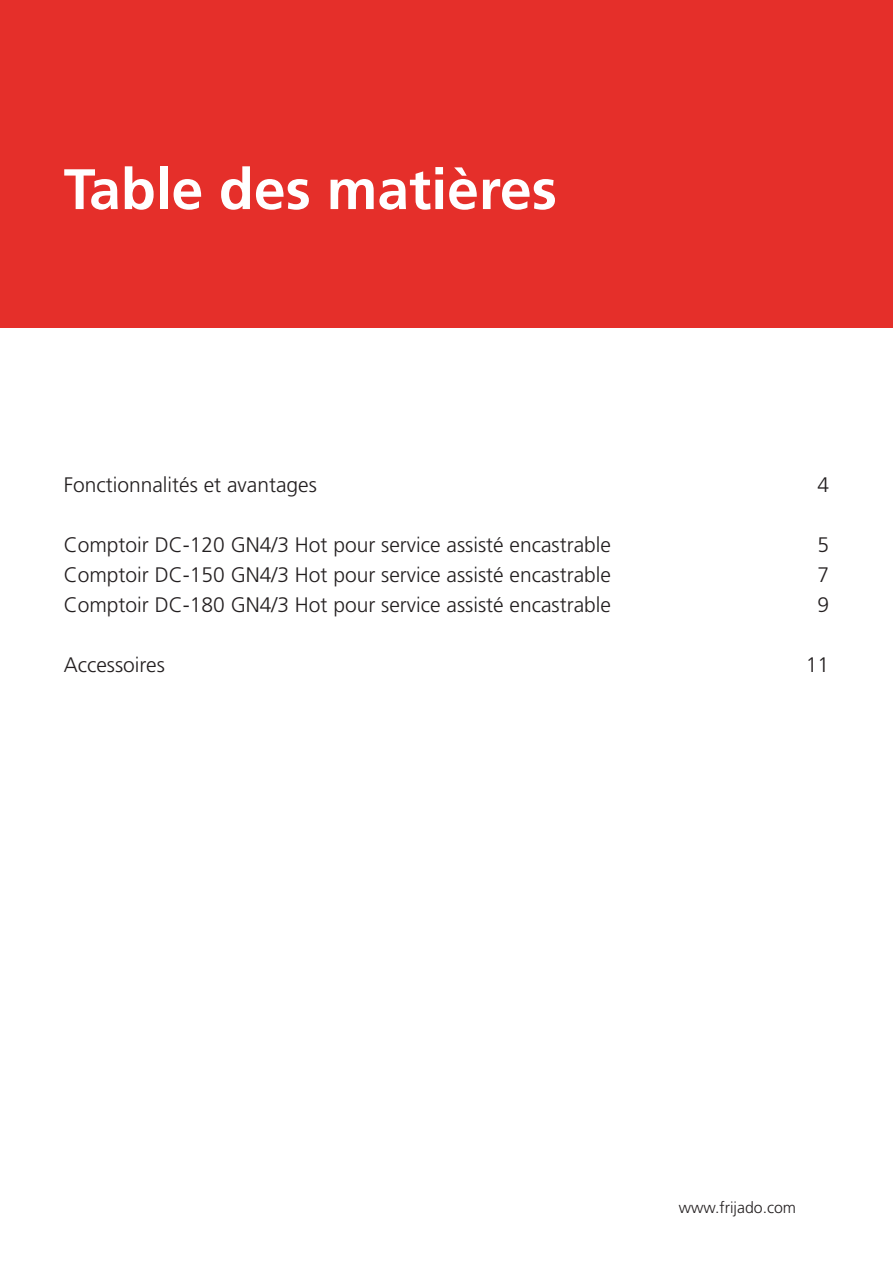
<style>
.page{position:relative;width:893px;height:1263px;background:#fff}
.page>*{position:absolute;margin:0;border:0;box-sizing:border-box;transform-origin:0 0}
.t1{font:700 57px "Frutiger LT Std";color:#fff}
.t2{font:300 21px "Frutiger LT Std";color:#231f20}
.t3{font:300 15.9px "Frutiger LT Std";color:#231f20}
</style>
<div class="page">
<div style="left:0;top:0;width:893px;height:327px;background:#e52f2a"></div>
<p class="t1" style="left:64px;top:156px;width:495px">Table des matières</p>
<p class="t2" style="left:64px;top:472px;width:255px">Fonctionnalités et avantages</p>
<p class="t2" style="left:817px;top:472px;width:13px">4</p>
<p class="t2" style="left:64px;top:532px;width:549px">Comptoir DC-120 GN4/3 Hot pour service assisté encastrable</p>
<p class="t2" style="left:817px;top:532px;width:13px">5</p>
<p class="t2" style="left:64px;top:562px;width:549px">Comptoir DC-150 GN4/3 Hot pour service assisté encastrable</p>
<p class="t2" style="left:817px;top:562px;width:13px">7</p>
<p class="t2" style="left:64px;top:592px;width:549px">Comptoir DC-180 GN4/3 Hot pour service assisté encastrable</p>
<p class="t2" style="left:817px;top:592px;width:13px">9</p>
<p class="t2" style="left:64px;top:652px;width:103px">Accessoires</p>
<p class="t2" style="left:806px;top:652px;width:25px">11</p>
<p class="t3" style="left:679px;top:1199px;width:119px">www.frijado.com</p>
</div>
